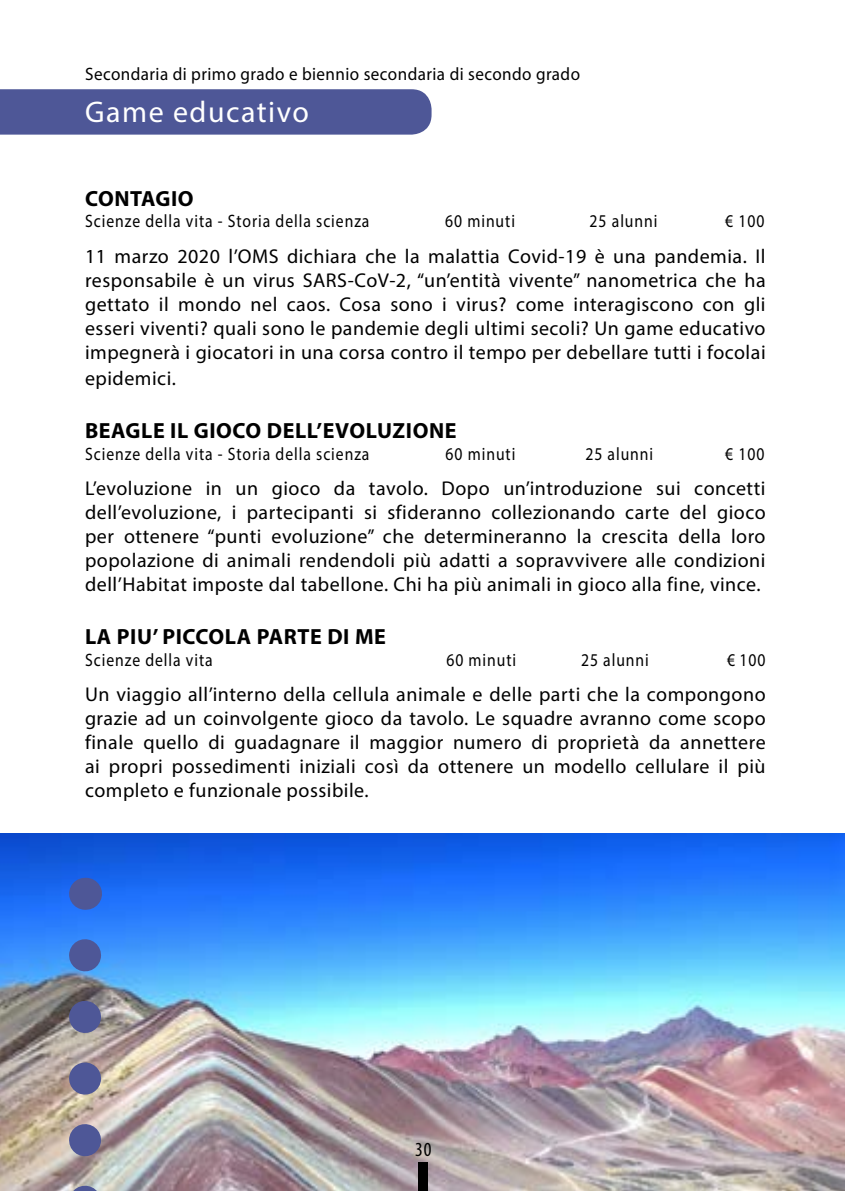
<style>
.page{position:relative;width:845px;height:1191px;background:#fff}
.page>*{position:absolute;margin:0;border:0;box-sizing:border-box;transform-origin:0 0}
.t1{font:30px "Myriad Pro";letter-spacing:.05em;color:#fff}
.t2{font:700 22px "Myriad Pro";letter-spacing:.025em;color:#000}
.t3{font:20px/24px "Myriad Pro";letter-spacing:.025em;color:#000;text-align:justify}
.t4{font:condensed 20px "Myriad Pro";color:#000}
.t5{font:18px "Myriad Pro";letter-spacing:.06em;color:#000;scale:.87 1}
.t6{font:18px "Myriad Pro";letter-spacing:.025em;color:#000;scale:.95 1}
</style>
<div class="page">
<img style="left:0;top:833px;width:845px;height:358px">
<div style="left:419px;top:1162px;width:9px;height:29px;background:#000"></div>
<div style="left:0;top:89px;width:431px;height:46px;background:#4e5797"></div>
<hr style="left:85px;top:877px;width:1px;height:32px;background:#4e5797">
<img style="left:69px;top:955px;width:32px;height:236px">
<p class="t6" style="left:85px;top:63px;width:522px">Secondaria di primo grado e biennio secondaria di secondo grado</p>
<h1 class="t1" style="left:85px;top:93px;width:225px">Game educativo</h1>
<p class="t2" style="left:85px;top:184px;width:110px">CONTAGIO</p>
<p class="t5" style="left:85px;top:210px;width:328px">Scienze della vita - Storia della scienza</p>
<p class="t5" style="left:445px;top:210px;width:82px">60 minuti</p>
<p class="t5" style="left:589px;top:210px;width:79px">25 alunni</p>
<p class="t5" style="left:725px;top:210px;width:47px">€ 100</p>
<p class="t3" style="left:85px;top:244px;width:682px">11 marzo 2020 l’OMS dichiara che la malattia Covid-19 è una pandemia. Il responsabile è un virus SARS-CoV-2, “un’entità vivente” nanometrica che ha gettato il mondo nel caos. Cosa sono i virus? come interagiscono con gli esseri viventi? quali sono le pandemie degli ultimi secoli? Un game educativo impegnerà i giocatori in una corsa contro il tempo per debellare tutti i focolai</p>
<p class="t3" style="left:85px;top:366px;width:93px">epidemici.</p>
<p class="t2" style="left:85px;top:416px;width:373px">BEAGLE IL GIOCO DELL’EVOLUZIONE</p>
<p class="t5" style="left:85px;top:442px;width:328px">Scienze della vita - Storia della scienza</p>
<p class="t5" style="left:445px;top:442px;width:82px">60 minuti</p>
<p class="t5" style="left:585px;top:442px;width:79px">25 alunni</p>
<p class="t5" style="left:725px;top:442px;width:47px">€ 100</p>
<p class="t3" style="left:85px;top:476px;width:682px">L’evoluzione in un gioco da tavolo. Dopo un’introduzione sui concetti dell’evoluzione, i partecipanti si sfideranno collezionando carte del gioco per ottenere “punti evoluzione” che determineranno la crescita della loro popolazione di animali rendendoli più adatti a sopravvivere alle condizioni dell’Habitat imposte dal tabellone. Chi ha più animali in gioco alla fine, vince.</p>
<p class="t2" style="left:85px;top:622px;width:302px">LA PIU’ PICCOLA PARTE DI ME</p>
<p class="t5" style="left:85px;top:648px;width:148px">Scienze della vita</p>
<p class="t5" style="left:446px;top:648px;width:82px">60 minuti</p>
<p class="t5" style="left:581px;top:648px;width:79px">25 alunni</p>
<p class="t5" style="left:727px;top:648px;width:46px">€ 100</p>
<p class="t3" style="left:85px;top:682px;width:682px">Un viaggio all’interno della cellula animale e delle parti che la compongono grazie ad un coinvolgente gioco da tavolo. Le squadre avranno come scopo finale quello di guadagnare il maggior numero di proprietà da annettere ai propri possedimenti iniziali così da ottenere un modello cellulare il più completo e funzionale possibile.</p>
<p class="t4" style="left:415px;top:1137px;width:18px">30</p>
</div>
